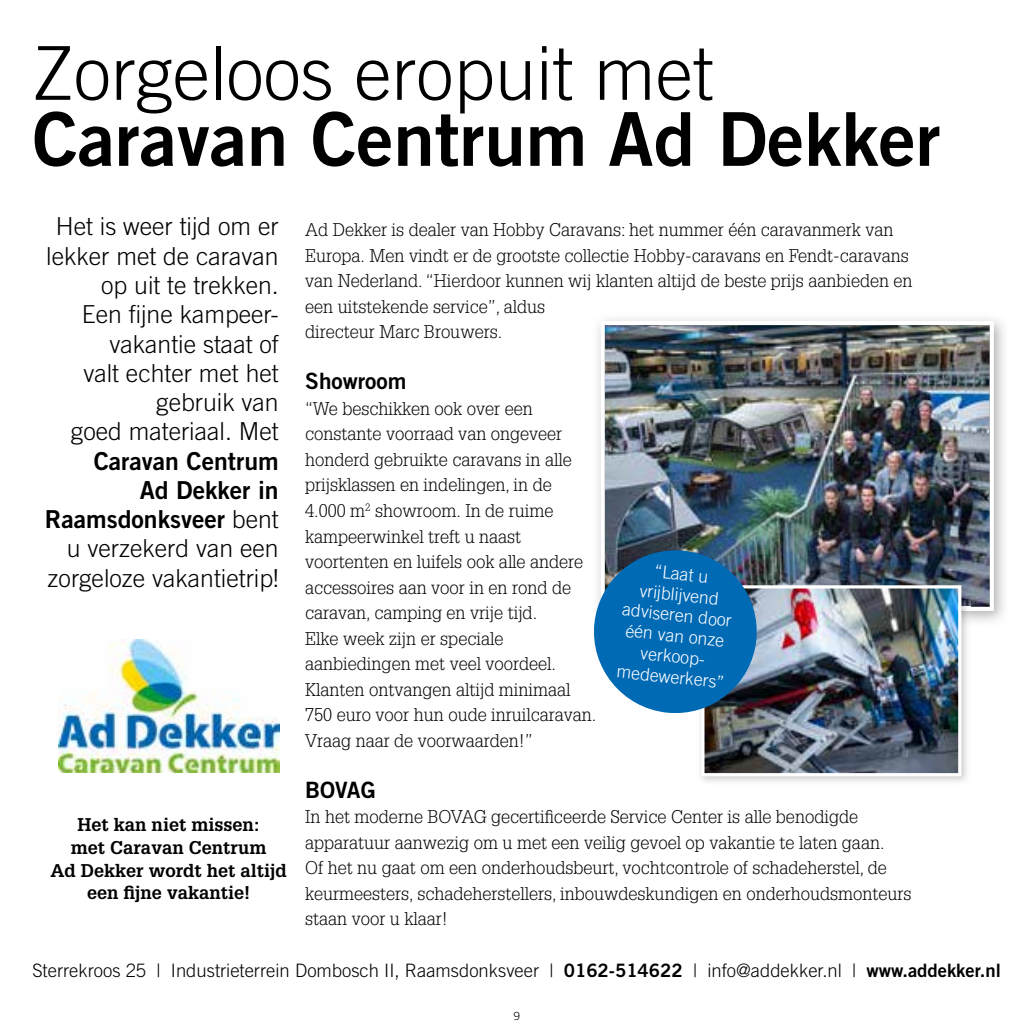
<style>
.page{position:relative;width:1034px;height:1034px;background:#fff}
.page>*{position:absolute;margin:0;border:0;box-sizing:border-box;transform-origin:0 0}
.t1{font:74.25px "Trade Gothic LT Std Bd 2";color:#000}
.t2{font:300 74.25px "Trade Gothic LT Std";color:#000}
.t3{font:300 24.75px/29.2px "Trade Gothic LT Std";color:#000;text-align:right}
.t4{font:24.75px/29.2px "Trade Gothic LT Std Bd 2";color:#000;text-align:right}
.t5{font:22.5px "Trade Gothic LT Std Bd 2";color:#000}
.t6{font:300 18.45px "Trade Gothic LT Std";color:#000}
.t7{font:300 18px/25.4px "Glypha LT Std";color:#000}
.t8{font:700 18px/22.5px "Glypha LT Std";color:#000;text-align:center}
.t9{font:300 17.55px/20.7px "Trade Gothic LT Std";color:#fff;text-align:center}
.t10{font:300 11.25px "Trade Gothic LT Std";color:#000}
.s1{font-family:"Trade Gothic LT Std";font-weight:300}
.s2{font-family:"Trade Gothic LT Std Bd 2";font-weight:400}
</style>
<div class="page">
<img style="left:600px;top:321px;width:390px;height:286px">
<img style="left:700px;top:580px;width:270px;height:202px">
<img style="left:705px;top:589px;width:252px;height:183px">
<div style="left:701px;top:585px;width:260px;height:191px;border:3px solid #fff"></div>
<img style="left:58px;top:639px;width:221px;height:133px">
<svg style="left:594px;top:546px;width:166px;height:171px;background:#2473ad"></svg>
<h1 class="t2" style="left:32px;top:29px;width:682px">Zorgeloos eropuit met</h1>
<h1 class="t1" style="left:32px;top:93px;width:909px">Caravan Centrum Ad Dekker</h1>
<h2 class="t3" style="left:46px;top:212px;width:234px">Het is weer tijd om er lekker met de caravan op uit te trekken.<br>Een fijne kampeer&shy;vakantie staat of<br>valt echter met het gebruik van<br>goed materiaal. Met</h2>
<h2 class="t4" style="left:45px;top:445px;width:235px">Caravan Centrum<br>Ad Dekker in<br>Raamsdonksveer <span class="s1">bent</span></h2>
<h2 class="t3" style="left:48px;top:533px;width:232px">u verzekerd van een zorgeloze vakantietrip!</h2>
<p class="t7" style="left:305px;top:217px;width:608px">Ad Dekker is dealer van Hobby Caravans: het nummer één caravanmerk van Europa. Men vindt er de grootste collectie Hobby-caravans en Fendt-caravans van Nederland. “Hierdoor kunnen wij klanten altijd de beste prijs aanbieden en een uitstekende service”, aldus<br>directeur Marc Brouwers.</p>
<p class="t5" style="left:305px;top:367px;width:103px">Showroom</p>
<p class="t7" style="left:305px;top:396px;width:292px">“We beschikken ook over een constante voorraad van ongeveer honderd gebruikte caravans in alle prijsklassen en indelingen, in de<br>4.000 m<sup>2</sup> showroom. In de ruime kampeerwinkel treft u naast voortenten en luifels ook alle andere accessoires aan voor in en rond de caravan, camping en vrije tijd.<br>Elke week zijn er speciale aanbiedingen met veel voordeel.<br>Klanten ontvangen altijd minimaal<br>750 euro voor hun oude inruilcaravan.<br>Vraag naar de voorwaarden!”</p>
<p class="t5" style="left:305px;top:775px;width:72px">BOVAG</p>
<p class="t7" style="left:305px;top:804px;width:607px">In het moderne BOVAG gecertificeerde Service Center is alle benodigde apparatuur aanwezig om u met een veilig gevoel op vakantie te laten gaan.<br>Of het nu gaat om een onderhouds beurt, vochtcontrole of schade herstel, de keurmeesters, schade herstellers, inbouw deskundigen en onderhouds monteurs staan voor u klaar!</p>
<p class="t6" style="left:32px;top:959px;width:969px">Sterrekroos 25 | Industrieterrein Dombosch II, Raamsdonksveer | <span class="s2">0162-514622</span> | info@addekker.nl | <span class="s2">www.addekker.nl</span></p>
<p class="t9" style="left:627px;top:557px;width:111px;rotate:6deg">“Laat u vrijblijvend adviseren door één van onze verkoop&shy;medewerkers”</p>
<p class="t8" style="left:51px;top:813px;width:238px">Het kan niet missen:<br>met Caravan Centrum<br>Ad Dekker wordt het altijd een fijne vakantie!</p>
<p class="t10" style="left:513px;top:1008px;width:8px">9</p>
</div>
